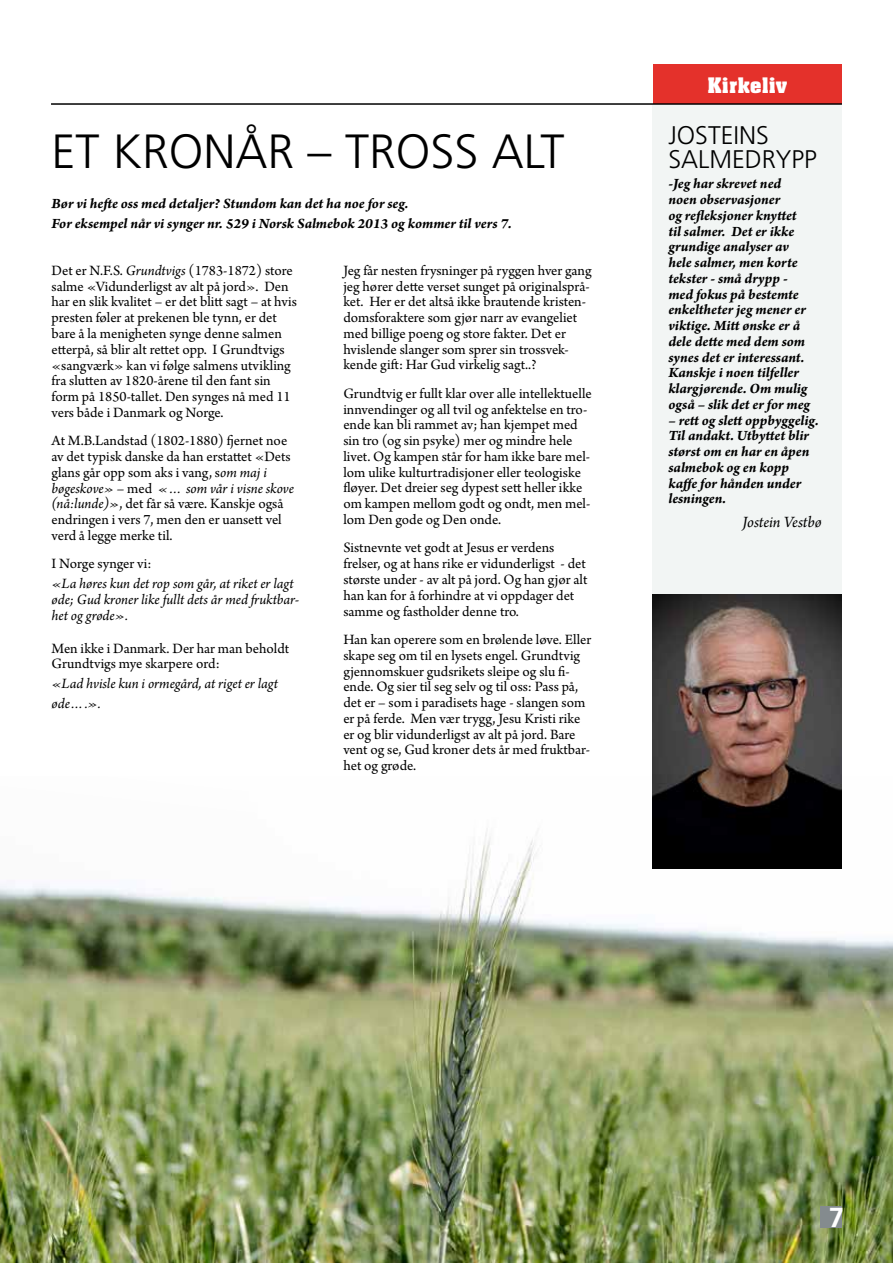
<style>
.page{position:relative;width:893px;height:1263px;background:#fff}
.page>*{position:absolute;margin:0;border:0;box-sizing:border-box;transform-origin:0 0}
.t1{font:300 48px "Frutiger";color:#000}
.t2{font:700 27.45px "Frutiger";color:#fff}
.t3{font:300 25.5px/24px "Frutiger";color:#000}
.t4{font:700 21px "Aachen BT";color:#fff}
.t5{font:italic 16.5px "Arno Pro";letter-spacing:-.005em;color:#000}
.t6{font:15px/15.8px "Arno Pro";letter-spacing:-.005em;color:#000}
.t7{font:15px/15.8px "Arno Pro Bold Italic Sm Text";color:#000}
.t8{font:italic 15px/15.8px "Arno Pro";letter-spacing:-.005em;color:#000}
.s1{font-style:italic}
</style>
<div class="page">
<img style="left:0;top:832px;width:893px;height:431px">
<div style="left:653px;top:64px;width:189px;height:40px;background:#e4312b"></div>
<hr style="left:51px;top:103px;width:791px;height:2px;background:#000">
<div style="left:652px;top:106px;width:190px;height:488px;background:#f2f5f4"></div>
<img style="left:652px;top:594px;width:190px;height:274px">
<div style="left:821px;top:1206px;width:21px;height:22px;background:#848b8e"></div>
<h1 class="t1" style="left:52px;top:125px;width:515px">ET KRONÅR – TROSS ALT</h1>
<p class="t7" style="left:52px;top:194px;width:462px;line-height:20px">Bør vi hefte oss med detaljer? Stundom kan det ha noe for seg.<br>For eksempel når vi synger nr. 529 i Norsk Salmebok 2013 og kommer til vers 7.</p>
<p class="t6" style="left:52px;top:263px;width:247px">Det er N.F.S. <span class="s1">Grundtvigs</span> (1783-1872) store salme «Vidunderligst av alt på jord». Den har en slik kvalitet – er det blitt sagt – at hvis presten føler at prekenen ble tynn, er det bare å la menigheten synge denne salmen etterpå, så blir alt rettet opp. I Grundtvigs «sangværk» kan vi følge salmens utvikling fra slutten av 1820-årene til den fant sin form på 1850-tallet. Den synges nå med 11 vers både i Danmark og Norge.</p>
<p class="t6" style="left:52px;top:434px;width:244px">At M.B.Landstad (1802-1880) fjernet noe av det typisk danske da han erstattet «Dets glans går opp som aks i vang, s<span class="s1">om maj i bøgeskove»</span> – med <span class="s1">«… som vår i visne skove (nå:lunde)»</span>, det får så være. Kanskje også endringen i vers 7, men den er uansett vel verd å legge merke til.</p>
<p class="t6" style="left:52px;top:557px;width:102px">I Norge synger vi:</p>
<p class="t8" style="left:52px;top:577px;width:249px">«La høres kun det rop som går, at riket er lagt øde; Gud kroner like fullt dets år med fruktbar&shy;het og grøde».</p>
<p class="t6" style="left:52px;top:641px;width:239px">Men ikke i Danmark. Der har man beholdt<br>Grundtvigs mye skarpere ord:</p>
<p class="t8" style="left:52px;top:675px;width:228px;line-height:19.5px">«Lad hvisle kun i ormegård, at riget er lagt øde….».</p>
<p class="t6" style="left:343px;top:263px;width:250px">Jeg får nesten frysninger på ryggen hver gang jeg hører dette verset sunget på originalsprå&shy;ket. Her er det altså ikke brautende kristen&shy;domsforaktere som gjør narr av evangeliet med billige poeng og store fakter. Det er hvislende slanger som sprer sin trossvek&shy;kende gift: Har Gud virkelig sagt..?</p>
<p class="t6" style="left:343px;top:386px;width:250px">Grundtvig er fullt klar over alle intellektuelle innvendinger og all tvil og anfektelse en tro&shy;ende kan bli rammet av; han kjempet med sin tro (og sin psyke) mer og mindre hele livet. Og kampen står for ham ikke bare mel&shy;lom ulike kulturtradisjoner eller teologiske fløyer. Det dreier seg dypest sett heller ikke om kampen mellom godt og ondt, men mel&shy;lom Den gode og Den onde.</p>
<p class="t6" style="left:343px;top:541px;width:246px">Sistnevnte vet godt at Jesus er verdens frelser, og at hans rike er vidunderligst - det største under - av alt på jord. Og han gjør alt han kan for å forhindre at vi oppdager det samme og fastholder denne tro.</p>
<p class="t6" style="left:343px;top:632px;width:249px">Han kan operere som en brølende løve. Eller skape seg om til en lysets engel. Grundtvig gjennomskuer gudsrikets sleipe og slu fi&shy;ende. Og sier til seg selv og til oss: Pass på, det er – som i paradisets hage - slangen som er på ferde. Men vær trygg, Jesu Kristi rike er og blir vidunderligst av alt på jord. Bare vent og se, Gud kroner dets år med fruktbar&shy;het og grøde.</p>
<h3 class="t4" style="left:708px;top:72px;width:81px">Kirkeliv</h3>
<h3 class="t3" style="left:668px;top:123px;width:150px">JOSTEINS<br>SALMEDRYPP</h3>
<p class="t7" style="left:668px;top:176px;width:143px">-Jeg har skrevet ned noen observasjoner<br>og refleksjoner knyttet til salmer. Det er ikke grundige analyser av hele salmer, men korte tekster - små drypp - med fokus på bestemte enkeltheter jeg mener er viktige. Mitt ønske er å dele dette med dem som synes det er interessant.<br>Kanskje i noen tilfeller klargjørende. Om mulig også – slik det er for meg</p>
<p class="t7" style="left:668px;top:413px;width:152px">– rett og slett oppbyggelig.<br>Til andakt. Utbyttet blir størst om en har en åpen salmebok og en kopp kaffe for hånden under lesningen.</p>
<p class="t5" style="left:743px;top:513px;width:81px">Jostein Vestbø</p>
<h2 class="t2" style="left:829px;top:1201px;width:17px">7</h2>
</div>
